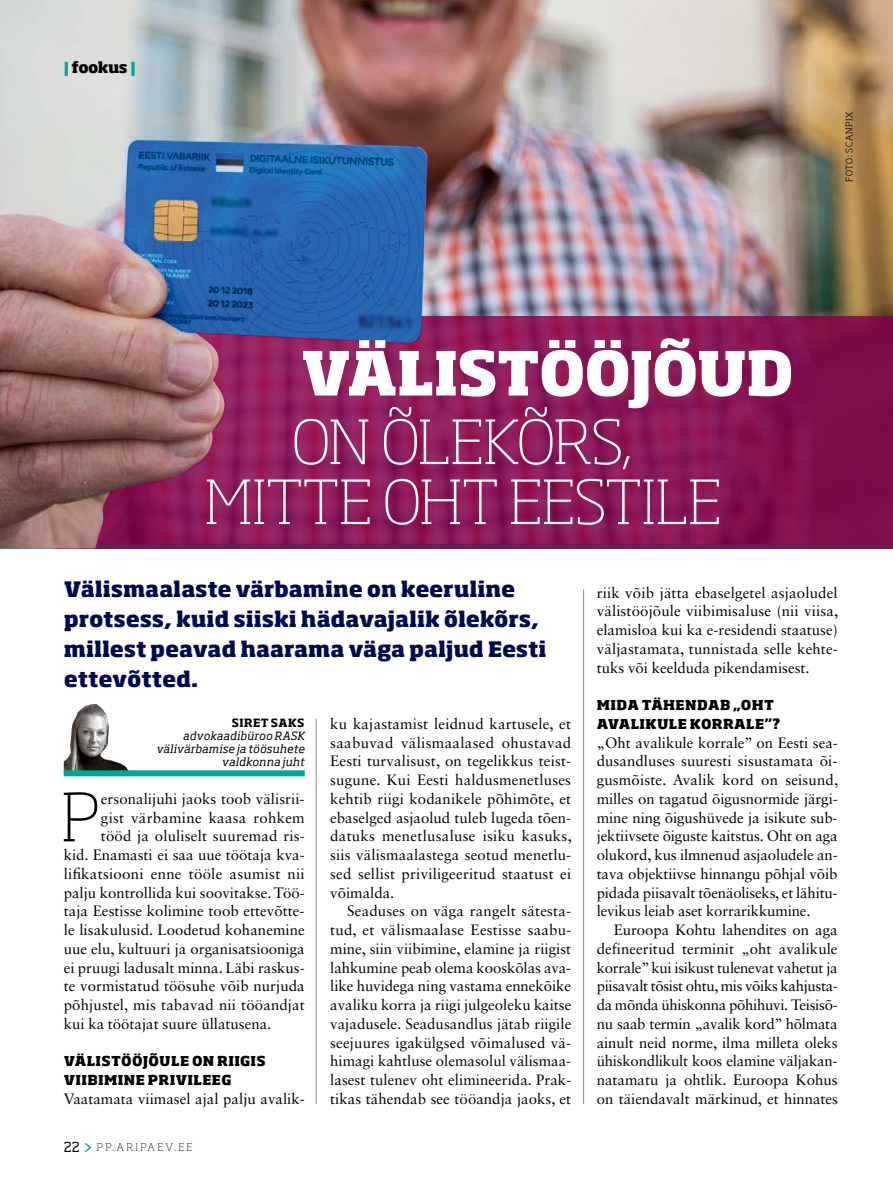
<style>
.page{position:relative;width:893px;height:1191px;background:#fff}
.page>*{position:absolute;margin:0;border:0;box-sizing:border-box;transform-origin:0 0}
.t1{font:200 65.4px "Soho Pro";color:#000}
.t2{font:200 60px/60px "Soho Pro";letter-spacing:-.02em;color:#fff;text-align:center}
.t3{font:800 60px "Soho Pro";letter-spacing:-.03em;color:#fff}
.t4{font:800 21px/30px "Soho Pro";letter-spacing:-.005em;color:#000a51}
.t5{font:15px/18.8px "Sabon LT Std";color:#000;text-align:justify}
.t6{font:15px "Sabon LT Std";letter-spacing:.02em;color:#000}
.t7{font:800 15px "Soho Pro";color:#000}
.t8{font:800 13.5px/18.8px "Soho Pro";letter-spacing:.025em;color:#000}
.t9{font:italic 11.25px/12.8px "Soho Pro";letter-spacing:.01em;color:#000;text-align:right}
.t10{font:700 11.25px "Soho Pro";letter-spacing:.04em;color:#000}
.t11{font:200 10.5px "Soho Pro";letter-spacing:.215em;color:#000}
.t12{font:300 9px "Soho Pro";letter-spacing:.065em;color:#000}
.s1{color:#00a795}
.s2{font-weight:400;font-size:13.5px}
.s3{font-weight:400;font-size:16.5px;color:#00a795}
</style>
<div class="page">
<img style="left:0;top:0;width:893px;height:316px">
<hr style="left:583px;top:589px;width:1px;height:515px;background:#8c8986">
<hr style="left:316px;top:719px;width:1px;height:385px;background:#8c8986">
<img style="left:64px;top:704px;width:64px;height:66px">
<div style="left:64px;top:770px;width:241px;height:6px;background:#00a795"></div>
<svg style="left:433px;top:316px;width:460px;height:232px"></svg>
<img style="left:0;top:141px;width:433px;height:407px">
<p class="t7" style="left:64px;top:56px;width:73px"><span class="s1">|</span> fookus <span class="s1">|</span></p>
<p class="t12" style="left:842px;top:182px;width:72px;rotate:-90deg">foto: scanpix</p>
<h2 class="t3" style="left:301px;top:329px;width:495px">Välistööjõud</h2>
<h2 class="t2" style="left:204px;top:406px;width:519px">ON ÕLEKÕRS,<br>MITTE OHT EESTILE</h2>
<h3 class="t4" style="left:64px;top:572px;width:484px">Välismaalaste värbamine on keeruline protsess, kuid siiski hädavajalik õlekõrs, millest peavad haarama väga paljud Eesti ettevõtted.</h3>
<p class="t10" style="left:232px;top:715px;width:73px">SIRET SAKS</p>
<p class="t9" style="left:156px;top:729px;width:150px">advokaadibüroo RASK välivärbamise ja töösuhete valdkonna juht</p>
<h1 class="t1" style="left:61px;top:766px;width:35px">P</h1>
<p class="t5" style="left:101px;top:789px;width:205px">ersonalijuhi jaoks toob välisrii-</p>
<p class="t6" style="left:101px;top:808px;width:205px">gist värbamine kaasa rohkem</p>
<p class="t5" style="left:101px;top:826px;width:205px">tööd ja oluliselt suuremad ris-</p>
<p class="t5" style="left:64px;top:845px;width:242px">kid. Enamasti ei saa uue töötaja kva-</p>
<p class="t6" style="left:64px;top:864px;width:243px">lifikatsiooni enne tööle asumist nii</p>
<p class="t5" style="left:64px;top:883px;width:242px">palju kontrollida kui soovitakse. Töö-</p>
<p class="t5" style="left:64px;top:901px;width:242px">taja Eestisse kolimine toob ettevõtte-</p>
<p class="t5" style="left:64px;top:920px;width:243px">le lisakulusid. Loodetud kohanemine</p>
<p class="t5" style="left:64px;top:939px;width:242px">uue elu, kultuuri ja organisatsiooniga</p>
<p class="t5" style="left:64px;top:958px;width:242px">ei pruugi ladusalt minna. Läbi raskus-</p>
<p class="t5" style="left:64px;top:976px;width:242px">te vormistatud töösuhe võib nurjuda</p>
<p class="t5" style="left:64px;top:995px;width:243px">põhjustel, mis tabavad nii tööandjat</p>
<p class="t5" style="left:64px;top:1014px;width:209px">kui ka töötajat suure üllatusena.</p>
<p class="t8" style="left:64px;top:1051px;width:203px">Välistööjõule on riigis viibimine privileeg</p>
<p class="t5" style="left:64px;top:1089px;width:242px">Vaatamata viimasel ajal palju avalik-</p>
<p class="t11" style="left:64px;top:1138px;width:130px"><span class="s2">22</span> <span class="s3">&gt;</span> PP.ARIPAEV.EE</p>
<p class="t5" style="left:330px;top:714px;width:243px">ku kajastamist leidnud kartusele, et saabuvad välismaalased ohustavad Eesti turvalisust, on tegelikkus teist&shy;sugune. Kui Eesti haldusmenetluses kehtib riigi kodanikele põhimõte, et ebaselged asjaolud tuleb lugeda tõen&shy;datuks menetlusaluse isiku kasuks, siis välismaalastega seotud menetlu&shy;sed sellist priviligeeritud staatust ei võimalda.</p>
<p class="t5" style="left:330px;top:901px;width:243px;text-indent:17px">Seaduses on väga rangelt sätesta&shy;tud, et välismaalase Eestisse saabu&shy;mine, siin viibimine, elamine ja riigist lahkumine peab olema kooskõlas ava&shy;like huvidega ning vastama ennekõike avaliku korra ja riigi julgeoleku kaitse vajadusele. Seadusandlus jätab riigile seejuures igakülgsed võimalused vä&shy;himagi kahtluse olemasolul välismaa&shy;lasest tulenev oht elimineerida. Prak&shy;tikas tähendab see tööandja jaoks, et</p>
<p class="t5" style="left:597px;top:583px;width:243px">riik võib jätta ebaselgetel asjaoludel välistööjõule viibimisaluse (nii viisa, elamisloa kui ka e-residendi staatuse) väljastamata, tunnistada selle kehte&shy;tuks või keelduda pikendamisest.</p>
<p class="t8" style="left:597px;top:694px;width:185px">Mida tähendab „oht avalikule korrale”?</p>
<p class="t5" style="left:597px;top:733px;width:243px">„Oht avalikule korrale” on Eesti sea&shy;dusandluses suuresti sisustamata õi&shy;gusmõiste. Avalik kord on seisund, milles on tagatud õigusnormide järgi&shy;mine ning õigushüvede ja isikute sub&shy;jektiivsete õiguste kaitstus. Oht on aga olukord, kus ilmnenud asjaoludele an&shy;tava objektiivse hinnangu põhjal võib pidada piisavalt tõenäoliseks, et lähitu&shy;levikus leiab aset korrarikkumine.</p>
<p class="t5" style="left:597px;top:920px;width:243px;text-indent:17px">Euroopa Kohtu lahendites on aga defineeritud terminit „oht avalikule korrale” kui isikust tulenevat vahetut ja piisavalt tõsist ohtu, mis võiks kahjusta&shy;da mõnda ühiskonna põhihuvi. Teisisõ&shy;nu saab termin „avalik kord” hõlmata ainult neid norme, ilma milleta oleks ühiskondlikult koos elamine väljakan&shy;natamatu ja ohtlik. Euroopa Kohus on täiendavalt märkinud, et hinnates</p>
</div>
